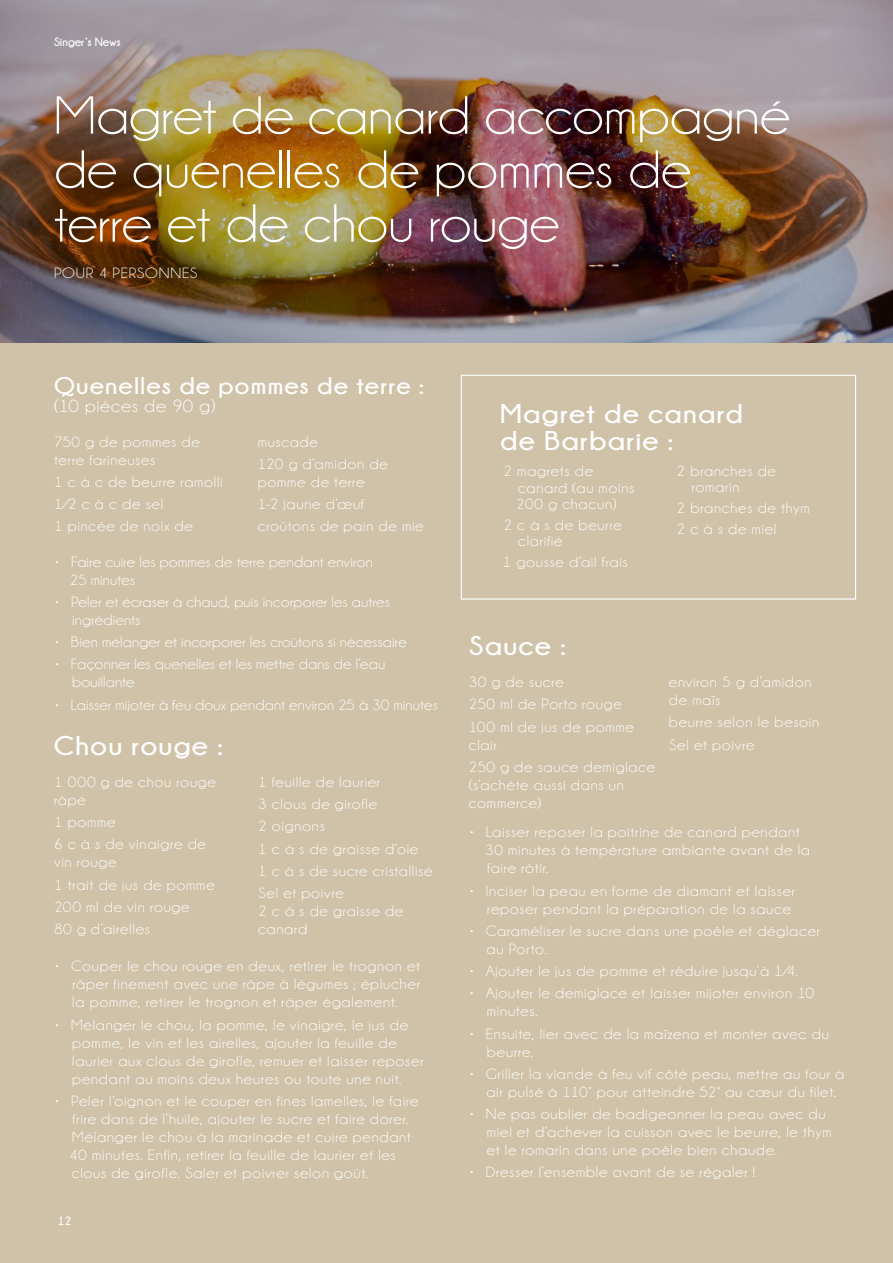
<style>
.page{position:relative;width:893px;height:1263px;background:#d0c2a8}
.page>*{position:absolute;margin:0;border:0;box-sizing:border-box;transform-origin:0 0}
.t1{font:54px/54px "Champagne&Limousines";color:#fff;scale:1.1 1}
.t2{font:700 27px/27px "Champagne&Limousines";letter-spacing:.04em;color:#fff;scale:1.1 1}
.t3{font:700 24px "Champagne&Limousines";letter-spacing:.04em;color:#fff;scale:1.1 1}
.t4{font:18px "Champagne&Limousines";letter-spacing:.03em;color:#fff;scale:1.1 1}
.t5{font:15px/18px "Champagne&Limousines";letter-spacing:.045em;color:#fff;scale:1.1 1}
.t6{font:15px/18px "Champagne&Limousines";letter-spacing:.01em;color:#fff;scale:1.1 1}
.t7{font:15px/18px "Champagne&Limousines";letter-spacing:.015em;color:#fff;scale:1.1 1}
.t8{font:700 12px "Champagne&Limousines";color:#fff}
</style>
<div class="page">
<img style="left:0;top:0;width:893px;height:342px">
<div style="left:461px;top:375px;width:395px;height:225px;border:1px solid #fff"></div>
<p class="t8" style="left:54px;top:35px;width:68px">Singer’s News</p>
<h1 class="t1" style="left:54px;top:89px;width:671px">Magret de canard accompagné de quenelles de pommes de terre et de chou rouge</h1>
<p class="t5" style="left:54px;top:264px;width:132px">POUR 4 PERSONNES</p>
<h3 class="t3" style="left:54px;top:372px;width:338px">Quenelles de pommes de terre :</h3>
<p class="t4" style="left:54px;top:397px;width:148px">(10 pièces de 90 g)</p>
<p class="t5" style="left:54px;top:433px;width:134px">750 g de pommes de terre farineuses</p>
<p class="t5" style="left:54px;top:471px;width:155px;line-height:22.2px">1 c à c de beurre ramolli<br>1⁄2 c à c de sel<br>1 pincée de noix de</p>
<p class="t5" style="left:258px;top:431px;width:120px;line-height:22.2px">muscade<br>120 g d’amidon de</p>
<p class="t5" style="left:258px;top:471px;width:152px;line-height:22.2px">pomme de terre<br>1-2 jaune d’œuf croûtons de pain de mie</p>
<p class="t6" style="left:70px;top:553px;width:277px;text-indent:-16px">• Faire cuire les pommes de terre pendant environ<br>25 minutes</p>
<p class="t6" style="left:72px;top:593px;width:290px;text-indent:-18px">• Peler et écraser à chaud, puis incorporer les autres ingrédients</p>
<p class="t6" style="left:54px;top:633px;width:322px">• Bien mélanger et incorporer les croûtons si nécessaire</p>
<p class="t7" style="left:72px;top:655px;width:286px;text-indent:-18px">• Façonner les quenelles et les mettre dans de l’eau bouillante</p>
<p class="t6" style="left:54px;top:696px;width:350px">• Laisser mijoter à feu doux pendant environ 25 à 30 minutes</p>
<h2 class="t2" style="left:54px;top:732px;width:155px">Chou rouge :</h2>
<p class="t5" style="left:54px;top:773px;width:149px">1 000 g de chou rouge râpé</p>
<p class="t5" style="left:54px;top:811px;width:140px;line-height:22.2px">1 pomme<br>6 c à s de vinaigre de</p>
<p class="t5" style="left:54px;top:851px;width:148px;line-height:22.2px">vin rouge<br>1 trait de jus de pomme<br>200 ml de vin rouge<br>80 g d’airelles</p>
<p class="t5" style="left:258px;top:771px;width:160px;line-height:22.2px">1 feuille de laurier<br>3 clous de girofle<br>2 oignons<br>1 c à s de graisse d’oie<br>1 c à s de sucre cristallisé<br>Sel et poivre</p>
<p class="t5" style="left:258px;top:902px;width:134px">2 c à s de graisse de canard</p>
<p class="t5" style="left:72px;top:957px;width:318px;text-align:justify;text-indent:-18px">• Couper le chou rouge en deux, retirer le trognon et râper finement avec une râpe à légumes ; éplucher la pomme, retirer le trognon et râper également.</p>
<p class="t5" style="left:72px;top:1016px;width:321px;text-indent:-18px">• Mélanger le chou, la pomme, le vinaigre, le jus de pomme, le vin et les airelles, ajouter la feuille de laurier aux clous de girofle, remuer et laisser reposer pendant au moins deux heures ou toute une nuit.</p>
<p class="t5" style="left:69px;top:1092px;width:319px;text-indent:-15px">• Peler l’oignon et le couper en fines lamelles, le faire frire dans de l’huile, ajouter le sucre et faire dorer.<br>Mélanger le chou à la marinade et cuire pendant 40 minutes. Enfin, retirer la feuille de laurier et les clous de girofle. Saler et poivrer selon goût.</p>
<p class="t8" style="left:58px;top:1214px;width:15px">12</p>
<h2 class="t2" style="left:500px;top:400px;width:222px">Magret de canard de Barbarie :</h2>
<p class="t5" style="left:516px;top:463px;width:109px;line-height:16.5px;text-indent:-13px">2 magrets de canard (au moins<br>200 g chacun)</p>
<p class="t5" style="left:518px;top:517px;width:96px;line-height:16.5px;text-indent:-15px">2 c à s de beurre clarifié</p>
<p class="t5" style="left:503px;top:553px;width:115px">1 gousse d’ail frais</p>
<p class="t5" style="left:692px;top:463px;width:78px;line-height:16.5px;text-indent:-15px">2 branches de romarin</p>
<p class="t5" style="left:677px;top:498px;width:122px;line-height:20.7px">2 branches de thym<br>2 c à s de miel</p>
<h2 class="t2" style="left:469px;top:632px;width:90px">Sauce :</h2>
<p class="t5" style="left:469px;top:671px;width:152px;line-height:22.2px">30 g de sucre<br>250 ml de Porto rouge<br>100 ml de jus de pomme</p>
<p class="t5" style="left:469px;top:733px;width:171px;line-height:22.2px">clair<br>250 g de sauce demiglace</p>
<p class="t5" style="left:469px;top:776px;width:142px">(s’achète aussi dans un commerce)</p>
<p class="t5" style="left:669px;top:673px;width:131px">environ 5 g d’amidon de maïs</p>
<p class="t5" style="left:669px;top:711px;width:138px;line-height:22.2px">beurre selon le besoin<br>Sel et poivre</p>
<p class="t5" style="left:485px;top:823px;width:297px;text-indent:-16px">• Laisser reposer la poitrine de canard pendant<br>30 minutes à température ambiante avant de la faire rôtir.</p>
<p class="t5" style="left:469px;top:882px;width:298px;text-align:right">• Inciser la peau en forme de diamant et laisser reposer pendant la préparation de la sauce</p>
<p class="t5" style="left:486px;top:922px;width:305px;text-indent:-17px">• Caraméliser le sucre dans une poêle et déglacer au Porto.</p>
<p class="t5" style="left:469px;top:962px;width:300px">• Ajouter le jus de pomme et réduire jusqu’à 1⁄4.</p>
<p class="t5" style="left:487px;top:984px;width:299px;text-indent:-18px">• Ajouter le demiglace et laisser mijoter environ 10 minutes.</p>
<p class="t5" style="left:487px;top:1025px;width:312px;text-indent:-18px">• Ensuite, lier avec de la maïzena et monter avec du beurre.</p>
<p class="t5" style="left:469px;top:1065px;width:343px;text-align:center">• Griller la viande à feu vif côté peau, mettre au four à air pulsé à 110° pour atteindre 52° au cœur du filet.</p>
<p class="t5" style="left:487px;top:1105px;width:315px;text-indent:-18px">• Ne pas oublier de badigeonner la peau avec du miel et d’achever la cuisson avec le beurre, le thym et le romarin dans une poêle bien chaude.</p>
<p class="t5" style="left:469px;top:1163px;width:261px">• Dresser l’ensemble avant de se régaler !</p>
</div>
